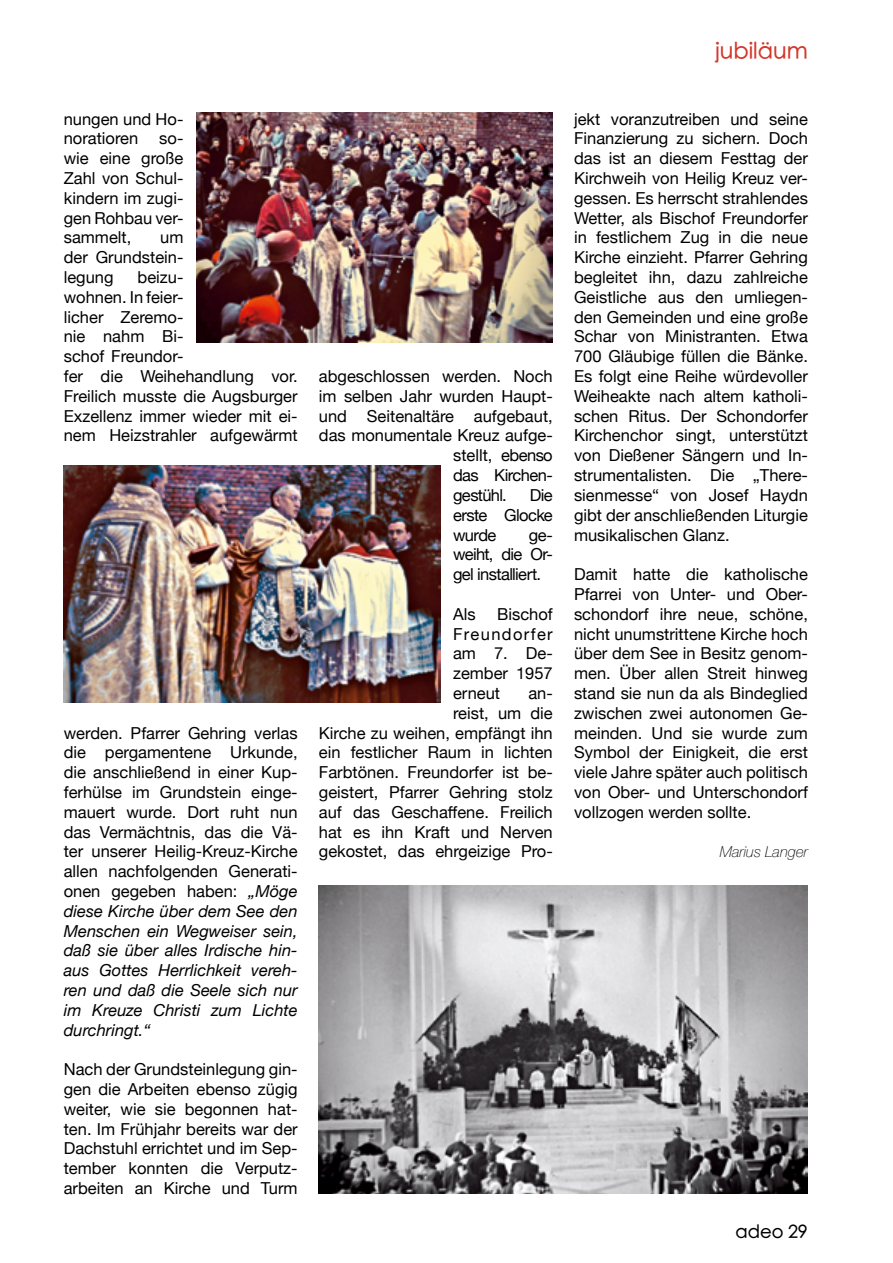
<style>
.page{position:relative;width:893px;height:1263px;background:#fff}
.page>*{position:absolute;margin:0;border:0;box-sizing:border-box;transform-origin:0 0}
.t1{font:500 22.5px "ST Heiti SC";color:#d4372b}
.t2{font:500 18px "ST Heiti SC";color:#000}
.t3{font:16.5px/19.8px "Helvetica Neue";color:#000;text-align:justify}
.t4{font:16.5px "Helvetica Neue";letter-spacing:-.04em;color:#000}
.t5{font:italic 100 15px "Helvetica Neue";color:#000}
.s1{font-style:italic}
</style>
<div class="page">
<img style="left:196px;top:113px;width:357px;height:229px">
<img style="left:319px;top:885px;width:489px;height:309px">
<img style="left:64px;top:466px;width:376px;height:237px">
<p class="t3" style="left:64px;top:110px;width:121px">nungen und Ho&shy;noratioren</p>
<p class="t3" style="left:64px;top:130px;width:121px;text-indent:96px">so&shy;wie eine große Zahl von Schul&shy;kindern im zugi&shy;gen Rohbau ver&shy;sammelt,</p>
<p class="t3" style="left:64px;top:229px;width:121px;text-indent:96px">um der Grundstein&shy;legung</p>
<p class="t3" style="left:64px;top:268px;width:235px;text-align:left;text-indent:74px">beizu-<br>wohnen. In feier-<br>licher Zeremo-<br>nie nahm Bi-<br>schof Freundor-<br>fer die Weihehandlung vor.<br>Freilich musste die Augsburger<br>Exzellenz immer wieder mit ei&shy;nem Heizstrahler aufgewärmt</p>
<p class="t3" style="left:64px;top:724px;width:235px">werden. Pfarrer Gehring verlas die pergamentene Urkunde, die anschließend in einer Kup&shy;ferhülse im Grundstein einge&shy;mauert wurde. Dort ruht nun das Vermächtnis, das die Vä&shy;ter unserer Heilig-Kreuz-Kirche allen nachfolgenden Generati&shy;onen gegeben haben: <span class="s1">„Möge diese Kirche über dem See den Menschen ein Wegweiser sein, daß sie über alles Irdische hin&shy;aus Gottes Herrlichkeit vereh&shy;ren und daß die Seele sich nur im Kreuze Christi zum Lichte durchringt.“</span></p>
<p class="t3" style="left:64px;top:1060px;width:235px">Nach der Grundsteinlegung gin&shy;gen die Arbeiten ebenso zügig weiter, wie sie begonnen hat&shy;ten. Im Frühjahr bereits war der Dachstuhl errichtet und im Sep&shy;tember konnten die Verputz&shy;arbeiten an Kirche und Turm</p>
<p class="t3" style="left:319px;top:367px;width:235px">abgeschlossen werden. Noch</p>
<p class="t3" style="left:319px;top:387px;width:235px">im selben Jahr wurden Haupt-</p>
<p class="t3" style="left:319px;top:407px;width:235px">und Seitenaltäre aufgebaut,</p>
<p class="t3" style="left:319px;top:427px;width:235px">das monumentale Kreuz aufge-</p>
<p class="t3" style="left:453px;top:446px;width:101px">stellt, ebenso</p>
<p class="t4" style="left:453px;top:463px;width:101px">das Kirchen-</p>
<p class="t4" style="left:453px;top:483px;width:55px">gestühl.</p>
<p class="t3" style="left:453px;top:486px;width:101px;text-indent:77px">Die erste Glocke wurde</p>
<p class="t3" style="left:453px;top:526px;width:101px;text-indent:76px">ge&shy;weiht, die Or&shy;gel installiert.</p>
<p class="t3" style="left:453px;top:605px;width:24px">Als</p>
<p class="t3" style="left:453px;top:605px;width:101px;text-indent:44px">Bischof Freundorfer am 7. De&shy;zember 1957 erneut</p>
<p class="t3" style="left:319px;top:684px;width:235px;text-align:right">an-<br>reist, um die<br>Kirche zu weihen, empfängt ihn ein festlicher Raum in lichten<br>Farbtönen. Freundorfer ist be&shy;geistert, Pfarrer Gehring stolz auf das Geschaffene. Freilich hat es ihn Kraft und Nerven gekostet, das ehrgeizige Pro-</p>
<h1 class="t1" style="left:715px;top:39px;width:94px">jubiläum</h1>
<p class="t3" style="left:574px;top:110px;width:235px">jekt voranzutreiben und seine Finanzierung zu sichern. Doch das ist an diesem Festtag der Kirchweih von Heilig Kreuz ver&shy;gessen. Es herrscht strahlendes Wetter, als Bischof Freundorfer in festlichem Zug in die neue Kirche einzieht. Pfarrer Gehring begleitet ihn, dazu zahlreiche Geistliche aus den umliegen&shy;den Gemeinden und eine große Schar von Ministranten. Etwa 700 Gläubige füllen die Bänke.<br>Es folgt eine Reihe würdevoller Weiheakte nach altem katholi&shy;schen Ritus. Der Schondorfer Kirchenchor singt, unterstützt von Dießener Sängern und In&shy;strumentalisten. Die „There&shy;sienmesse“ von Josef Haydn gibt der anschließenden Liturgie musikalischen Glanz.</p>
<p class="t3" style="left:574px;top:565px;width:235px">Damit hatte die katholische Pfarrei von Unter- und Ober&shy;schondorf ihre neue, schöne, nicht unumstrittene Kirche hoch über dem See in Besitz genom&shy;men. Über allen Streit hinweg stand sie nun da als Bindeglied zwischen zwei autonomen Ge&shy;meinden. Und sie wurde zum Symbol der Einigkeit, die erst viele Jahre später auch politisch von Ober- und Unterschondorf vollzogen werden sollte.</p>
<p class="t5" style="left:720px;top:840px;width:90px">Marius Langer</p>
<p class="t2" style="left:735px;top:1223px;width:74px">adeo 29</p>
</div>
